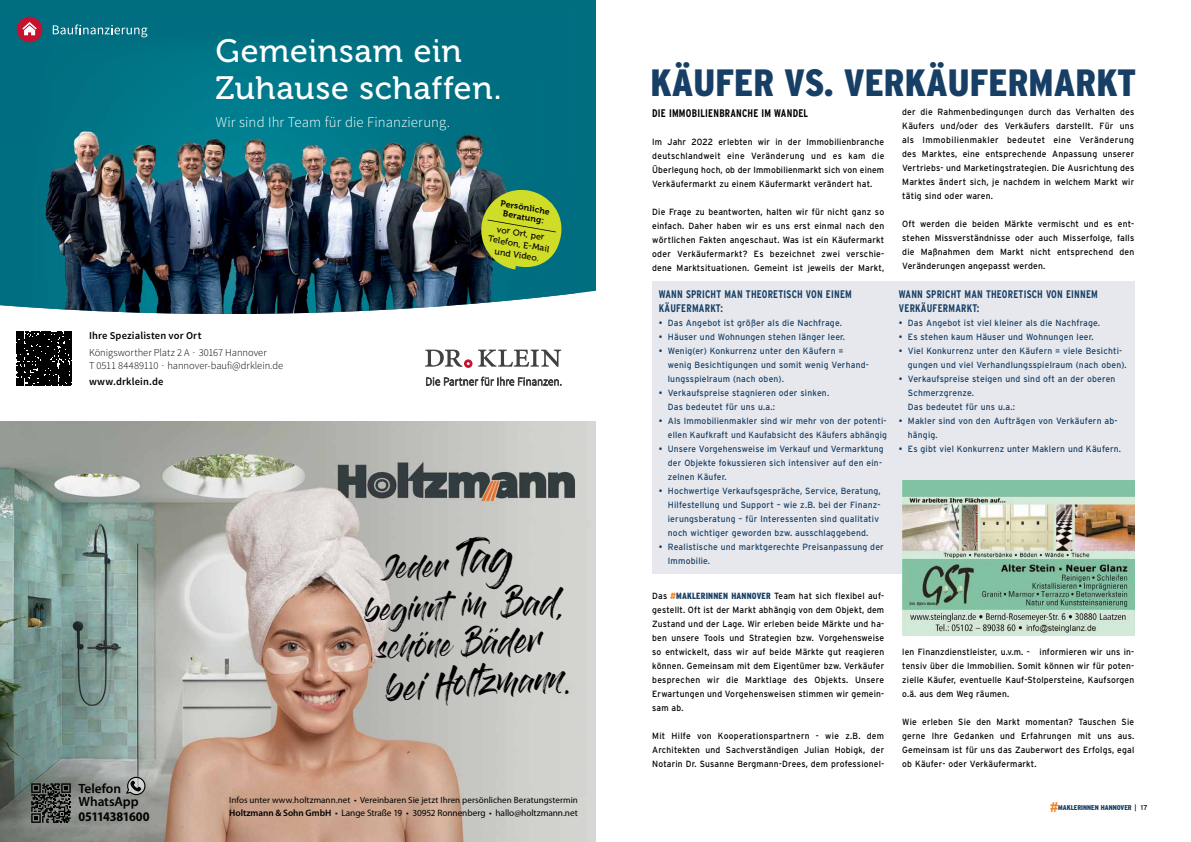
<style>
.page{position:relative;width:1191px;height:842px;background:#fff}
.page>*{position:absolute;margin:0;border:0;box-sizing:border-box;transform-origin:0 0}
.t1{font:900 38px "Interstate Condensed";color:#173f66}
.t2{font:32.3px/36.9px "Museo 500";letter-spacing:.02em;color:#fff}
.t3{font:28.1px "Gloss And Bloom";color:#000}
.t4{font:26.4px "Gloss And Bloom";color:#000}
.t5{font:23.2px "Gloss And Bloom";color:#000}
.t6{font:300 14.8px "Source Sans Pro";letter-spacing:.005em;color:#fff}
.t7{font:600 13.4px/12.9px "Myriad Pro";letter-spacing:-.005em;color:#000}
.t8{font:700 semi-condensed 13.2px "Myriad Pro";letter-spacing:-.025em;color:#000}
.t9{font:700 11px/14px "Interstate Condensed";letter-spacing:.02em;color:#173f66;scale:.95 1}
.t10{font:700 11px "Interstate Condensed";letter-spacing:.02em;color:#000;scale:.95 1}
.t11{font:300 10.5px/13.5px "Source Sans Pro";letter-spacing:-.005em;color:#000}
.t12{font:600 10.5px "Source Sans Pro";letter-spacing:.015em;color:#000}
.t13{font:9.3px "Myriad Pro";letter-spacing:-.005em;color:#000}
.t14{font:9px/14px "Interstate";letter-spacing:.025em;color:#000;text-align:justify;scale:.94 1}
.t15{font:9px/14px "Interstate";letter-spacing:.025em;color:#173f66;scale:.95 1}
.t16{font:9px/14px "Interstate";letter-spacing:.025em;color:#000;text-align:justify;scale:.95 1}
.t17{font:9px "Myriad Pro";letter-spacing:.005em;color:#000}
.t18{font:8.7px/11px "Museo 500";color:#000;text-align:center}
.t19{font:8.6px/9.8px "Museo 700";color:#000;text-align:center}
.t20{font:900 7px "Interstate Condensed";color:#173f66}
.s1{font-size:23.2px}
.s2{font-size:25.2px}
.s3{font-size:26.4px}
.s4{font-size:26.5px}
.s5{font-weight:600}
.s6{font-family:"Interstate Condensed";font-weight:900;font-style:italic;color:#f58220}
.s7{font-family:"Interstate Condensed";font-weight:900;color:#173f66}
.s8{font-family:"Arial";font-weight:700;font-size:13.7px;color:#f58220}
.s9{font-family:"Interstate";font-weight:400;color:#000}
</style>
<div class="page">
<div style="left:652px;top:282px;width:482px;height:292px;background:#e6e8ed"></div>
<img style="left:0;top:421px;width:595px;height:421px">
<svg style="left:126px;top:777px;width:20px;height:18px"></svg>
<div style="left:543px;top:644px;width:42px;height:86px;background:#d2d3ce"></div>
<svg style="left:31px;top:783px;width:40px;height:40px;background:#3d403d"></svg>
<img style="left:902px;top:481px;width:232px;height:154px">
<svg style="left:0;top:0;width:595px;height:313px;background:#1d7e8d"></svg>
<img style="left:0;top:11px;width:540px;height:269px">
<div style="left:540px;top:11px;width:35px;height:286px;background:#006e80"></div>
<img style="left:0;top:280px;width:331px;height:34px">
<img style="left:331px;top:280px;width:174px;height:32px">
<img style="left:505px;top:280px;width:35px;height:21px">
<svg style="left:17px;top:331px;width:54px;height:55px;background:#141414"></svg>
<svg style="left:53px;top:24px;width:94px;height:13px"></svg>
<div style="left:17px;top:17px;width:25px;height:25px;background:#c41230;border-radius:50%"></div>
<svg style="left:22px;top:22px;width:15px;height:13px"></svg>
<svg style="left:478px;top:187px;width:86px;height:82px;background:#96b338"></svg>
<svg style="left:425px;top:350px;width:47px;height:18px"></svg>
<svg style="left:478px;top:350px;width:83px;height:17px"></svg>
<svg style="left:426px;top:377px;width:135px;height:9px"></svg>
<svg style="left:565px;top:690px;width:4px;height:4px"></svg>
<div style="left:455px;top:537px;width:59px;height:53px;background:#c8c9c4"></div>
<h2 class="t2" style="left:216px;top:33px;width:287px">Gemeinsam ein<br>Zuhause schaffen.</h2>
<h3 class="t6" style="left:216px;top:113px;width:235px">Wir sind Ihr Team für die Finanzierung.</h3>
<p class="t12" style="left:89px;top:329px;width:114px">Ihre Spezialisten vor Ort</p>
<p class="t11" style="left:89px;top:345px;width:196px">Königsworther Platz 2 A · 30167 Hannover<br>T 0511 84489110 · hannover-baufi@drklein.de</p>
<p class="t12" style="left:89px;top:375px;width:76px">www.drklein.de</p>
<p class="t19" style="left:501px;top:198px;width:51px;rotate:10deg">Persönliche<br>Beratung:</p>
<p class="t18" style="left:491px;top:222px;width:63px;rotate:10deg">vor Ort, per<br>Telefon, E-Mail und Video.</p>
<h3 class="t5" style="left:384px;top:557px;width:64px;rotate:-2deg">Jeder</h3>
<h3 class="t3" style="left:460px;top:592px;width:104px;rotate:-2deg"><span class="s1">im</span> Bad,</h3>
<h3 class="t5" style="left:376px;top:637px;width:167px;rotate:-2deg">sch<span class="s2">ö</span>ne <span class="s3">Bäder</span></h3>
<h3 class="t4" style="left:384px;top:673px;width:180px;rotate:-2deg"><span class="s4">bei</span> Holtzmann</h3>
<h3 class="t5" style="left:363px;top:599px;width:85px;rotate:-2deg">beginnt</h3>
<h3 class="t7" style="left:78px;top:782px;width:62px">Telefon<br>WhatsApp</h3>
<h3 class="t8" style="left:78px;top:810px;width:73px">05114381600</h3>
<p class="t17" style="left:229px;top:795px;width:350px">Infos unter www.holtzmann.net • Vereinbaren Sie jetzt Ihren persönlichen Beratungstermin</p>
<p class="t13" style="left:229px;top:808px;width:350px"><span class="s5">Holtzmann &amp; Sohn GmbH</span> • Lange Straße 19 • 30952 Ronnenberg • hallo@holtzmann.net</p>
<h1 class="t1" style="left:650px;top:61px;width:487px">KÄUFER VS. VERKÄUFERMARKT</h1>
<p class="t10" style="left:652px;top:107px;width:166px">DIE IMMOBILIENBRANCHE IM WANDEL</p>
<p class="t14" style="left:652px;top:134px;width:248px">Im Jahr 2022 erlebten wir in der Immobilienbranche deutschlandweit eine Veränderung und es kam die Überlegung hoch, ob der Immobilienmarkt sich von einem Verkäufermarkt zu einem Käufermarkt verändert hat.</p>
<p class="t16" style="left:652px;top:204px;width:246px">Die Frage zu beantworten, halten wir für nicht ganz so einfach. Daher haben wir es uns erst einmal nach den wörtlichen Fakten angeschaut. Was ist ein Käufermarkt oder Verkäufermarkt? Es bezeichnet zwei verschie&shy;dene Marktsituationen. Gemeint ist jeweils der Markt,</p>
<p class="t16" style="left:902px;top:105px;width:246px">der die Rahmenbedingungen durch das Verhalten des Käufers und/oder des Verkäufers darstellt. Für uns als Immobilienmakler bedeutet eine Veränderung des Marktes, eine entsprechende Anpassung unserer Vertriebs- und Marketingstrategien. Die Ausrichtung des Marktes ändert sich, je nachdem in welchem Markt wir tätig sind oder waren.</p>
<p class="t16" style="left:902px;top:217px;width:246px">Oft werden die beiden Märkte vermischt und es ent&shy;stehen Missverständnisse oder auch Misserfolge, falls die Maßnahmen dem Markt nicht entsprechend den Veränderungen angepasst werden.</p>
<p class="t9" style="left:659px;top:287px;width:205px">WANN SPRICHT MAN THEORETISCH VON EINEM<br>KÄUFERMARKT:</p>
<p class="t15" style="left:659px;top:316px;width:194px">• Das Angebot ist größer als die Nachfrage.</p>
<p class="t15" style="left:659px;top:330px;width:198px">• Häuser und Wohnungen stehen länger leer.</p>
<p class="t15" style="left:668px;top:344px;width:213px;text-indent:-9px">• Wenig(er) Konkurrenz unter den Käufern = wenig Besichtigungen und somit wenig Verhand&shy;lungsspielraum (nach oben).</p>
<p class="t15" style="left:668px;top:386px;width:171px;text-indent:-9px">• Verkaufspreise stagnieren oder sinken.<br>Das bedeutet für uns u.a.:</p>
<p class="t15" style="left:659px;top:414px;width:242px;text-align:right">• Als Immobilienmakler sind wir mehr von der potenti&shy;ellen Kaufkraft und Kaufabsicht des Käufers abhängig</p>
<p class="t15" style="left:668px;top:442px;width:229px;text-indent:-9px">• Unsere Vorgehensweise im Verkauf und Vermarktung der Objekte fokussieren sich intensiver auf den ein&shy;zelnen Käufer.</p>
<p class="t15" style="left:668px;top:484px;width:225px;text-indent:-9px">• Hochwertige Verkaufsgespräche, Service, Beratung, Hilfestellung und Support – wie z.B. bei der Finanz&shy;ierungsberatung – für Interessenten sind qualitativ noch wichtiger geworden bzw. ausschlaggebend.</p>
<p class="t15" style="left:668px;top:540px;width:229px;text-indent:-9px">• Realistische und marktgerechte Preisanpassung der<br>Immobilie.</p>
<p class="t14" style="left:652px;top:588px;width:248px">Das <span class="s6">#</span><span class="s7">MAKLERINNEN HANNOVER</span> Team hat sich flexibel auf&shy;gestellt. Oft ist der Markt abhängig von dem Objekt, dem Zustand und der Lage. Wir erleben beide Märkte und ha&shy;ben unsere Tools und Strategien bzw. Vorgehensweise so entwickelt, dass wir auf beide Märkte gut reagieren können. Gemeinsam mit dem Eigentümer bzw. Verkäufer besprechen wir die Marktlage des Objekts. Unsere Erwartungen und Vorgehensweisen stimmen wir gemein&shy;sam ab.</p>
<p class="t14" style="left:652px;top:728px;width:248px">Mit Hilfe von Kooperationspartnern - wie z.B. dem Architekten und Sachverständigen Julian Hobigk, der Notarin Dr. Susanne Bergmann-Drees, dem professionel-</p>
<p class="t9" style="left:899px;top:287px;width:211px">WANN SPRICHT MAN THEORETISCH VON EINNEM<br>VERKÄUFERMARKT:</p>
<p class="t15" style="left:899px;top:316px;width:213px">• Das Angebot ist viel kleiner als die Nachfrage.</p>
<p class="t15" style="left:899px;top:330px;width:207px">• Es stehen kaum Häuser und Wohnungen leer.</p>
<p class="t15" style="left:908px;top:344px;width:232px;text-indent:-9px">• Viel Konkurrenz unter den Käufern = viele Besichti&shy;gungen und viel Verhandlungsspielraum (nach oben).</p>
<p class="t15" style="left:908px;top:372px;width:220px;text-indent:-9px">• Verkaufspreise steigen und sind oft an der oberen<br>Schmerzgrenze.<br>Das bedeutet für uns u.a.:</p>
<p class="t15" style="left:908px;top:414px;width:222px;text-indent:-9px">• Makler sind von den Aufträgen von Verkäufern ab&shy;hängig.</p>
<p class="t15" style="left:899px;top:442px;width:235px">• Es gibt viel Konkurrenz unter Maklern und Käufern.</p>
<p class="t14" style="left:902px;top:644px;width:248px">len Finanzdienstleister, u.v.m. - informieren wir uns in&shy;tensiv über die Immobilien. Somit können wir für poten&shy;zielle Käufer, eventuelle Kauf-Stolpersteine, Kaufsorgen o.ä. aus dem Weg räumen.</p>
<p class="t14" style="left:902px;top:714px;width:248px">Wie erleben Sie den Markt momentan? Tauschen Sie gerne Ihre Gedanken und Erfahrungen mit uns aus.<br>Gemeinsam ist für uns das Zauberwort des Erfolgs, egal ob Käufer- oder Verkäufermarkt.</p>
<p class="t20" style="left:1050px;top:803px;width:99px"><span class="s8">#</span>MAKLERINNEN HANNOVER <span class="s9">| 17</span></p>
</div>
